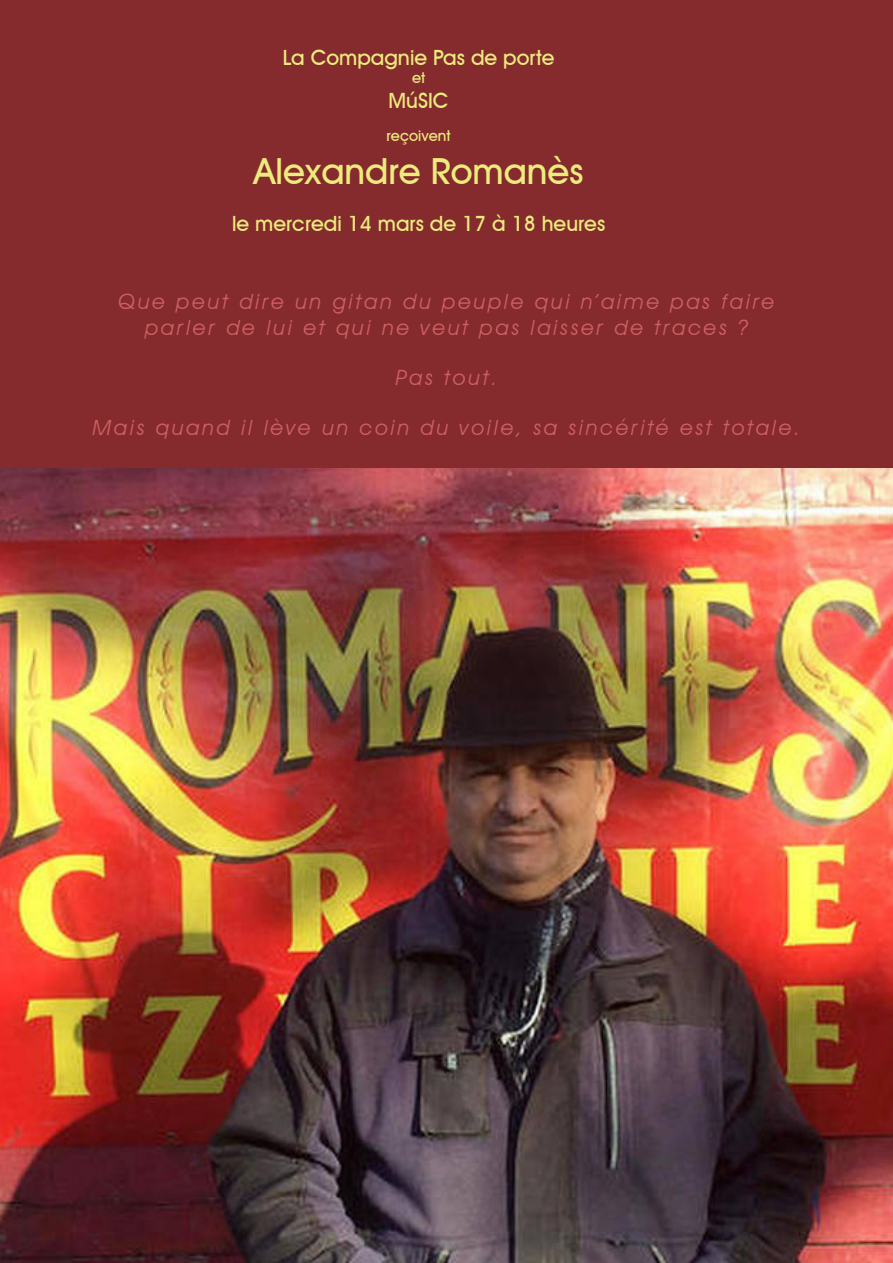
<style>
.page{position:relative;width:893px;height:1263px;background:#fff}
.page>*{position:absolute;margin:0;border:0;box-sizing:border-box;transform-origin:0 0}
.t1{font:500 36px "Avant Garde IT Cby BT";color:#edeb7e}
.t2{font:italic 21px "Avant Garde IT Cby BT";letter-spacing:.13em;color:#cf6066}
.t3{font:500 21px "Avant Garde IT Cby BT";color:#edeb7e}
.t4{font:500 15px "Avant Garde IT Cby BT";color:#edeb7e}
</style>
<div class="page">
<img style="left:0;top:468px;width:893px;height:795px">
<div style="left:0;top:0;width:893px;height:468px;background:#862b2d"></div>
<p class="t3" style="left:283px;top:45px;width:273px">La Compagnie Pas de porte</p>
<p class="t4" style="left:412px;top:69px;width:15px">et</p>
<p class="t3" style="left:389px;top:88px;width:62px">MúSIC</p>
<p class="t4" style="left:387px;top:126px;width:66px">reçoivent</p>
<p class="t1" style="left:254px;top:149px;width:331px">Alexandre Romanès</p>
<p class="t3" style="left:232px;top:211px;width:375px">le mercredi 14 mars de 17 à 18 heures</p>
<p class="t2" style="left:119px;top:289px;width:657px">Que peut dire un gitan du peuple qui n’aime pas faire</p>
<p class="t2" style="left:145px;top:314px;width:604px">parler de lui et qui ne veut pas laisser de traces ?</p>
<p class="t2" style="left:396px;top:365px;width:103px">Pas tout.</p>
<p class="t2" style="left:93px;top:415px;width:709px">Mais quand il lève un coin du voile, sa sincérité est totale.</p>
</div>
